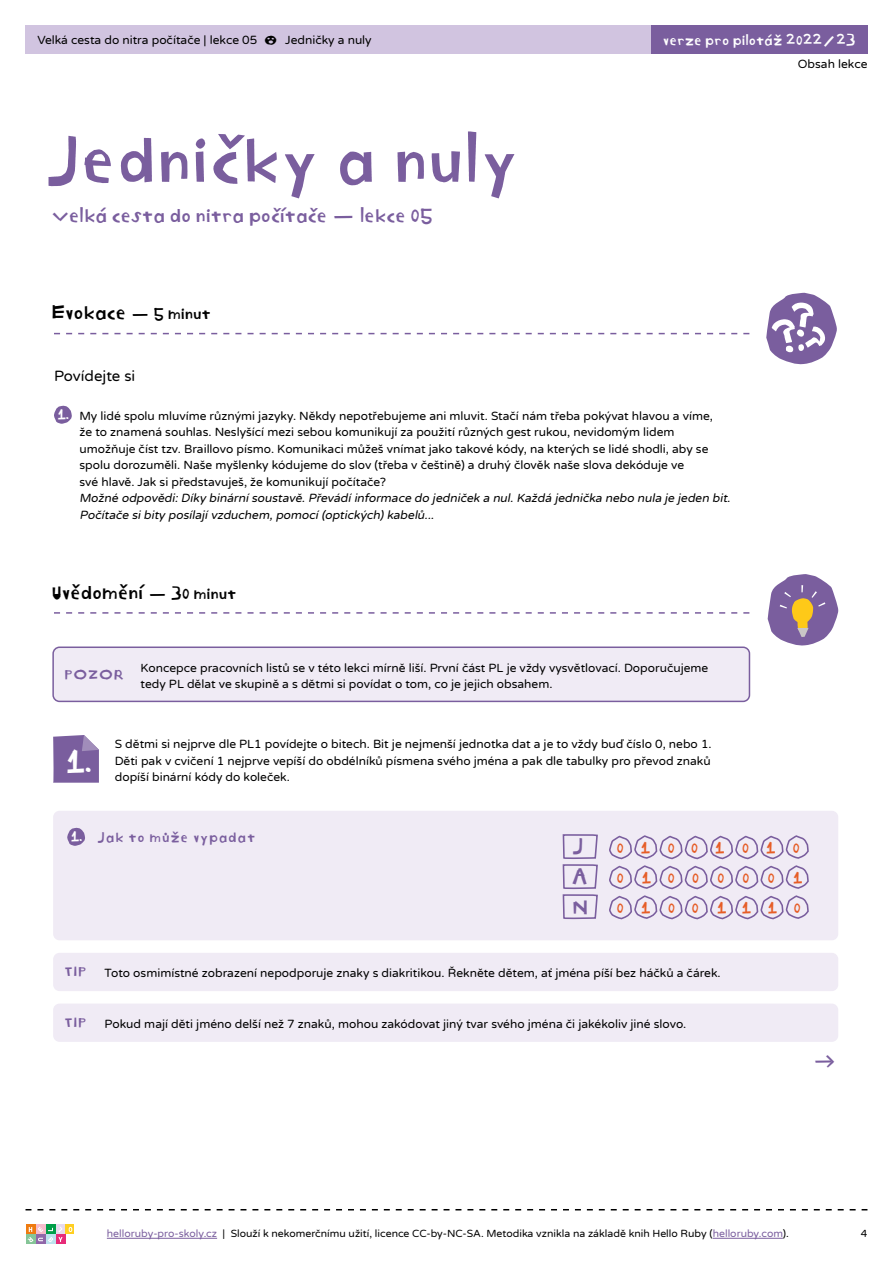
<style>
.page{position:relative;width:893px;height:1263px;background:#fff}
.page>*{position:absolute;margin:0;border:0;box-sizing:border-box;transform-origin:0 0}
.t1{font:55.65px "Hello Ruby CZ";letter-spacing:-.05em;color:#7a5e9e}
.t2{font:25.35px "Hello Ruby CZ";color:#fff}
.t3{font:18px/30.5px "Hello Ruby CZ";color:#7a5e9e}
.t4{font:16.5px "Hello Ruby CZ";letter-spacing:-.07em;color:#7a5e9e}
.t5{font:16.5px "Hello Ruby CZ";letter-spacing:-.07em;color:#000}
.t6{font:16.2px "Hello Ruby CZ";color:#000}
.t7{font:15px "Varela Round";color:#000}
.t8{font:14.7px "Hello Ruby CZ";color:#7a5e9e}
.t9{font:12.6px "Hello Ruby CZ";letter-spacing:1.2em;color:#e65d26}
.t10{font:12px/16.5px "Varela Round";color:#000}
.t11{font:12px "Hello Ruby CZ";color:#7a5e9e}
.t12{font:12px "Hello Ruby CZ";letter-spacing:-.06em;color:#fff}
.t13{font:11.25px "Hello Ruby CZ";color:#fff}
.t14{font:10.5px "Varela Round";color:#000}
.s1{font-size:13.5px}
.s2{font-family:"Hello Ruby CZ";font-size:11.25px;color:#fff}
.s3{font-style:italic}
.s4{color:#7a5e9e}
</style>
<div class="page">
<div style="left:26px;top:26px;width:841px;height:28px;background:#d1c4e0"></div>
<svg style="left:26px;top:1209px;width:841px;height:1px"></svg>
<div style="left:651px;top:26px;width:216px;height:28px;background:#7a5e9e"></div>
<div style="left:26px;top:1224px;width:10px;height:10px;background:#ef7b10"></div>
<div style="left:36px;top:1224px;width:10px;height:10px;background:#f6bccc"></div>
<div style="left:46px;top:1224px;width:10px;height:10px;background:#009e48"></div>
<div style="left:56px;top:1224px;width:9px;height:10px;background:#e7daed"></div>
<div style="left:65px;top:1224px;width:9px;height:10px;background:#ffcf21"></div>
<svg style="left:69px;top:1227px;width:3px;height:5px"></svg>
<div style="left:26px;top:1234px;width:10px;height:10px;background:#85c597"></div>
<div style="left:36px;top:1234px;width:10px;height:10px;background:#9067a9"></div>
<div style="left:46px;top:1234px;width:10px;height:10px;background:#bde3ee"></div>
<div style="left:56px;top:1234px;width:9px;height:10px;background:#e72b78"></div>
<svg style="left:27px;top:1227px;width:36px;height:15px"></svg>
<hr style="left:107px;top:1238px;width:110px;height:1px;background:#7a5e9e">
<hr style="left:713px;top:1238px;width:70px;height:1px;background:#7a5e9e">
<svg style="left:54px;top:333px;width:695px;height:1px"></svg>
<svg style="left:54px;top:406px;width:18px;height:18px"></svg>
<svg style="left:766px;top:293px;width:71px;height:72px"></svg>
<svg style="left:54px;top:612px;width:695px;height:2px"></svg>
<svg style="left:53px;top:735px;width:46px;height:48px;background:#866da7"></svg>
<svg style="left:768px;top:574px;width:70px;height:72px"></svg>
<div style="left:53px;top:811px;width:785px;height:129px;background:#f0ebf5;border-radius:6px"></div>
<svg style="left:609px;top:835px;width:200px;height:85px"></svg>
<svg style="left:562px;top:834px;width:36px;height:85px"></svg>
<svg style="left:67px;top:828px;width:18px;height:18px"></svg>
<div style="left:53px;top:1003px;width:785px;height:39px;background:#f0ebf5;border-radius:6px"></div>
<div style="left:53px;top:953px;width:785px;height:38px;background:#f0ebf5;border-radius:6px"></div>
<div style="left:53px;top:647px;width:696px;height:54px;background:#f0ebf5;border-radius:6px"></div>
<div style="left:52px;top:646px;width:698px;height:56px;border:2px solid #7a5e9e;border-radius:6px"></div>
<h3 class="t6" style="left:264px;top:27px;width:14px">♦</h3>
<p class="t12" style="left:662px;top:31px;width:195px">verze pro pilotáž 2022/23</p>
<p class="t10" style="left:37px;top:32px;width:221px">Velká cesta do nitra počítače | lekce 05</p>
<p class="t10" style="left:285px;top:32px;width:88px">Jedničky a nuly</p>
<h1 class="t1" style="left:44px;top:117px;width:477px">Jedničky a nuly</h1>
<h3 class="t4" style="left:51px;top:202px;width:384px">Velká cesta do nitra počítače — lekce 05</h3>
<h3 class="t5" style="left:51px;top:300px;width:162px">Evokace <span class="s1">— 5 minut</span></h3>
<p class="t7" style="left:54px;top:365px;width:83px">Povídejte si</p>
<p class="t10" style="left:79px;top:407px;width:655px;text-indent:-23px"><span class="s2">1.</span> My lidé spolu mluvíme různými jazyky. Někdy nepotřebujeme ani mluvit. Stačí nám třeba pokývat hlavou a víme,<br>že to znamená souhlas. Neslyšící mezi sebou komunikují za použití různých gest rukou, nevidomým lidem umožňuje číst tzv. Braillovo písmo. Komunikaci můžeš vnímat jako takové kódy, na kterých se lidé shodli, aby se spolu dorozuměli. Naše myšlenky kódujeme do slov (třeba v češtině) a druhý člověk naše slova dekóduje ve<br>své hlavě. Jak si představuješ, že komunikují počítače?<br>Možné <span class="s3">odpovědi:Díky binárnísoustavě.Převádíinformace do jedniček a nul.Každá jednička nebo nula je jeden bit.<br>Počítače sibity posílajívzduchem,pomocí(optických)kabelů...</span></p>
<h3 class="t5" style="left:51px;top:580px;width:187px">Uvědomění <span class="s1">— 30 minut</span></h3>
<p class="t11" style="left:64px;top:665px;width:62px">POZOR</p>
<p class="t10" style="left:141px;top:659px;width:569px">Koncepce pracovních listů se v této lekci mírně liší. První část PL je vždy vysvětlovací. Doporučujeme tedy PL dělat ve skupině a s dětmi si povídat o tom, co je jejich obsahem.</p>
<h2 class="t2" style="left:63px;top:742px;width:34px">1.</h2>
<p class="t10" style="left:115px;top:735px;width:598px;text-align:justify">S dětmi si nejprve dle PL1 povídejte o bitech. Bit je nejmenší jednotka dat a je to vždy buď číslo 0, nebo 1.<br>Děti pak v cvičení 1 nejprve vepíší do obdélníků písmena svého jména a pak dle tabulky pro převod znaků dopíší binární kódy do koleček.</p>
<p class="t10" style="left:798px;top:56px;width:71px">Obsah lekce</p>
<p class="t13" style="left:70px;top:828px;width:16px">1.</p>
<p class="t11" style="left:97px;top:828px;width:160px">Jak to může vypadat</p>
<h3 class="t3" style="left:571px;top:831px;width:19px">J<br>A<br>N</h3>
<p class="t9" style="left:616px;top:838px;width:186px">01001010</p>
<p class="t9" style="left:616px;top:868px;width:10px">0</p>
<p class="t9" style="left:641px;top:868px;width:36px">1 0</p>
<p class="t9" style="left:691px;top:868px;width:10px">0</p>
<p class="t9" style="left:717px;top:868px;width:10px">0</p>
<p class="t9" style="left:742px;top:868px;width:10px">0</p>
<p class="t9" style="left:767px;top:868px;width:10px">0</p>
<p class="t9" style="left:792px;top:868px;width:14px">1</p>
<p class="t9" style="left:616px;top:898px;width:85px">0100</p>
<p class="t9" style="left:716px;top:898px;width:87px">1110</p>
<p class="t11" style="left:64px;top:962px;width:24px">TIP</p>
<p class="t10" style="left:105px;top:964px;width:618px">Toto osmimístné zobrazení nepodporuje znaky s diakritikou. Řekněte dětem, ať jména píší bez háčků a čárek.</p>
<p class="t11" style="left:64px;top:1013px;width:24px">TIP</p>
<p class="t10" style="left:105px;top:1015px;width:583px">Pokud mají děti jméno delší než 7 znaků, mohou zakódovat jiný tvar svého jména či jakékoliv jiné slovo.</p>
<p class="t8" style="left:813px;top:1049px;width:25px">—&gt;</p>
<p class="t14" style="left:107px;top:1227px;width:683px"><span class="s4">helloruby-pro-skoly.cz</span> | Slouží k nekomerčnímu užití, licence CC-by-NC-SA. Metodika vznikla na základě knih Hello Ruby (<span class="s4">helloruby.com</span>).</p>
<p class="t14" style="left:861px;top:1227px;width:8px">4</p>
</div>
